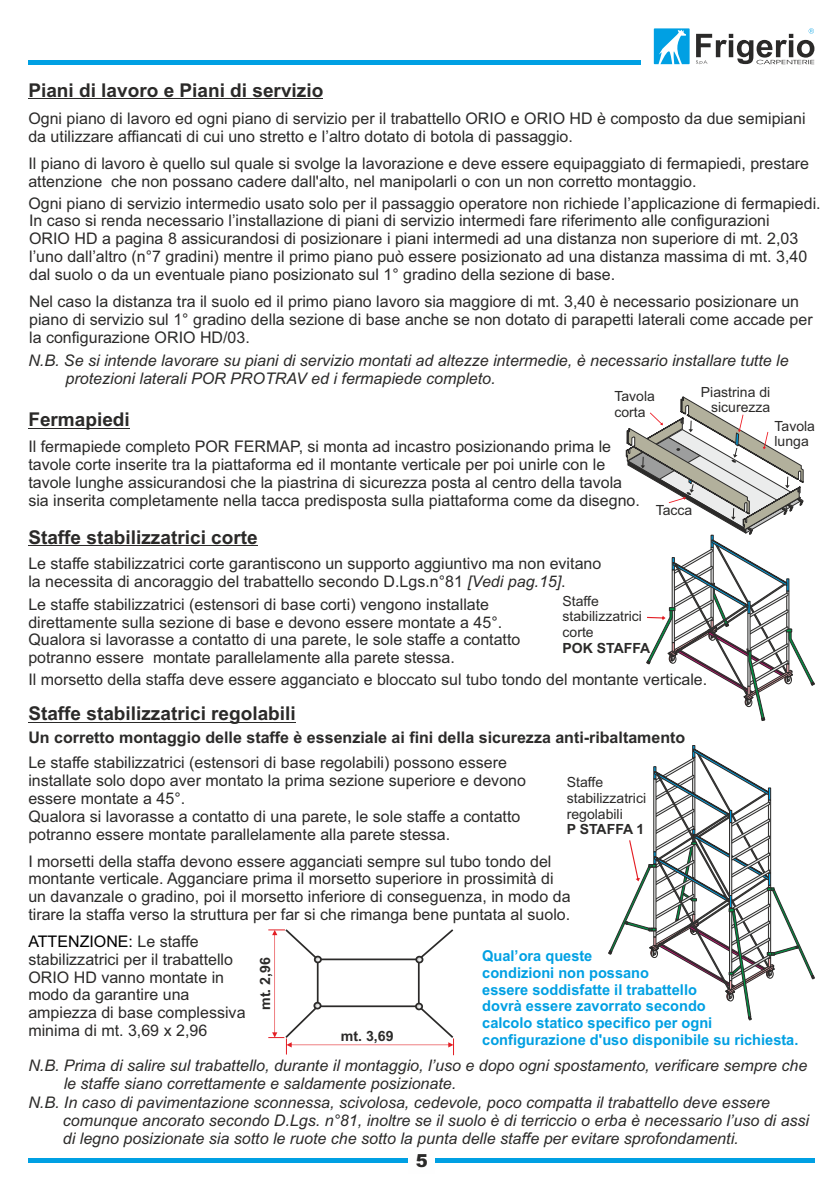
<style>
.page{position:relative;width:840px;height:1191px;background:#fff}
.page>*{position:absolute;margin:0;border:0;box-sizing:border-box;transform-origin:0 0}
.t1{font:700 19px "Arial";color:#2b2a29}
.t2{font:900 18px "Arial";color:#2b2a29}
.t3{font:16px/17.8px "Arial";color:#2b2a29}
.t4{font:italic 16px/17.8px "Arial";color:#2b2a29}
.t5{font:700 16px "Arial";color:#2b2a29}
.t6{font:700 15px/16.8px "Arial";color:#00a0e3}
.t7{font:700 14.2px "Arial";color:#2b2a29}
.t8{font:14px/15.6px "Arial";color:#2b2a29}
.t9{font:700 14px "Arial";color:#2b2a29}
.s1{font-style:italic}
.s2{color:#000}
</style>
<div class="page">
<svg style="left:696px;top:28px;width:118px;height:36px"></svg>
<svg style="left:653px;top:28px;width:36px;height:36px"></svg>
<hr style="left:28px;top:60px;width:612px;height:4px;background:#00a0e3">
<hr style="left:28px;top:1158px;width:786px;height:4px;background:#00a0e3">
<div style="left:408px;top:1147px;width:26px;height:27px;background:#fefefe"></div>
<hr style="left:28px;top:98px;width:295px;height:1px;background:#2b2a29">
<hr style="left:28px;top:428px;width:102px;height:1px;background:#2b2a29">
<hr style="left:28px;top:722px;width:267px;height:1px;background:#2b2a29">
<svg style="left:268px;top:929px;width:186px;height:126px"></svg>
<hr style="left:28px;top:545px;width:229px;height:1px;background:#2b2a29">
<svg style="left:608px;top:745px;width:206px;height:275px"></svg>
<svg style="left:625px;top:396px;width:189px;height:325px"></svg>
<p class="t1" style="left:28px;top:83px;width:296px">Piani di lavoro e Piani di servizio</p>
<p class="t3" style="left:28px;top:111px;width:778px">Ogni piano di lavoro ed ogni piano di servizio per il trabattello ORIO e ORIO HD è composto da due semipiani da utilizzare affiancati di cui uno stretto e l’altro dotato di botola di passaggio.</p>
<p class="t3" style="left:28px;top:156px;width:781px">Il piano di lavoro è quello sul quale si svolge la lavorazione e deve essere equipaggiato di fermapiedi, prestare attenzione che non possano cadere dall'alto, nel manipolarli o con un non corretto montaggio.</p>
<p class="t3" style="left:28px;top:196px;width:793px">Ogni piano di servizio intermedio usato solo per il passaggio operatore non richiede l’applicazione di fermapiedi.</p>
<p class="t3" style="left:29px;top:213px;width:779px">In caso si renda necessario l’installazione di piani di servizio intermedi fare riferimento alle configurazioni ORIO HD a pagina 8 assicurandosi di posizionare i piani intermedi ad una distanza non superiore di mt. 2,03 l’uno dall’altro (n°7 gradini) mentre il primo piano può essere posizionato ad una distanza massima di mt. 3,40 dal suolo o da un eventuale piano posizionato sul 1° gradino della sezione di base.</p>
<p class="t3" style="left:29px;top:294px;width:784px">Nel caso la distanza tra il suolo ed il primo piano lavoro sia maggiore di mt. 3,40 è necessario posizionare un piano di servizio sul 1° gradino della sezione di base anche se non dotato di parapetti laterali come accade per la configurazione ORIO HD/03.</p>
<p class="t4" style="left:66px;top:353px;width:724px;text-indent:-37px">N.B. Se si intende lavorare su piani di servizio montati ad altezze intermedie, è necessario installare tutte le protezioni laterali POR PROTRAV ed i fermapiede completo.</p>
<p class="t8" style="left:700px;top:385px;width:71px;text-align:right">Piastrina di sicurezza</p>
<p class="t8" style="left:614px;top:389px;width:42px">Tavola corta</p>
<p class="t1" style="left:28px;top:412px;width:103px">Fermapiedi</p>
<p class="t8" style="left:774px;top:419px;width:42px">Tavola lunga</p>
<p class="t3" style="left:28px;top:439px;width:612px">Il fermapiede completo POR FERMAP, si monta ad incastro posizionando prima le tavole corte inserite tra la piattaforma ed il montante verticale per poi unirle con le tavole lunghe assicurandosi che la piastrina di sicurezza posta al centro della tavola sia inserita completamente nella tacca predisposta sulla piattaforma come da disegno.</p>
<p class="t8" style="left:655px;top:503px;width:38px">Tacca</p>
<p class="t1" style="left:28px;top:530px;width:231px">Staffe stabilizzatrici corte</p>
<p class="t3" style="left:28px;top:556px;width:574px">Le staffe stabilizzatrici corte garantiscono un supporto aggiuntivo ma non evitano la necessita di ancoraggio del trabattello secondo D.Lgs.n°81 <span class="s1">[Vedi pag.15]</span>.</p>
<p class="t3" style="left:28px;top:596px;width:493px">Le staffe stabilizzatrici (estensori di base corti) vengono installate direttamente sulla sezione di base e devono essere montate a 45°.<br>Qualora si lavorasse a contatto di una parete, le sole staffe a contatto potranno essere montate parallelamente alla parete stessa.</p>
<p class="t8" style="left:562px;top:594px;width:81px">Staffe stabilizzatrici corte</p>
<p class="t9" style="left:562px;top:642px;width:89px">POK STAFFA</p>
<p class="t3" style="left:28px;top:672px;width:680px">Il morsetto della staffa deve essere agganciato e bloccato sul tubo tondo del montante verticale.</p>
<p class="t1" style="left:28px;top:706px;width:269px">Staffe stabilizzatrici regolabili</p>
<p class="t5" style="left:28px;top:731px;width:658px">Un corretto montaggio delle staffe è essenziale ai fini della sicurezza anti-ribaltamento</p>
<p class="t3" style="left:28px;top:755px;width:499px">Le staffe stabilizzatrici (estensori di base regolabili) possono essere installate solo dopo aver montato la prima sezione superiore e devono essere montate a 45°.<br>Qualora si lavorasse a contatto di una parete, le sole staffe a contatto potranno essere montate parallelamente alla parete stessa.</p>
<p class="t3" style="left:28px;top:853px;width:543px">I morsetti della staffa devono essere agganciati sempre sul tubo tondo del montante verticale. Agganciare prima il morsetto superiore in prossimità di un davanzale o gradino, poi il morsetto inferiore di conseguenza, in modo da tirare la staffa verso la struttura per far si che rimanga bene puntata al suolo.</p>
<p class="t8" style="left:566px;top:776px;width:81px">Staffe stabilizzatrici regolabili</p>
<p class="t9" style="left:566px;top:824px;width:79px">P STAFFA 1</p>
<p class="t3" style="left:28px;top:933px;width:218px"><span class="s2">ATTENZIONE:</span> Le staffe stabilizzatrici per il trabattello<br>ORIO HD vanno montate in modo da garantire una ampiezza di base complessiva minima di mt. 3,69 x 2,96</p>
<p class="t7" style="left:260px;top:1010px;width:54px;rotate:-90deg">mt. 2,96</p>
<p class="t7" style="left:340px;top:1030px;width:54px">mt. 3,69</p>
<p class="t6" style="left:482px;top:948px;width:317px">Qual’ora queste<br>condizioni non possano<br>essere soddisfatte il trabattello<br>dovrà essere zavorrato secondo<br>calcolo statico specifico per ogni configurazione d'uso disponibile su richiesta.</p>
<p class="t4" style="left:28px;top:1058px;width:779px">N.B. Prima di salire sul trabattello, durante il montaggio, l’uso e dopo ogni spostamento, verificare sempre che</p>
<p class="t4" style="left:64px;top:1076px;width:394px">le staffe siano correttamente e saldamente posizionate.</p>
<p class="t4" style="left:28px;top:1095px;width:742px">N.B. In caso di pavimentazione sconnessa, scivolosa, cedevole, poco compatta il trabattello deve essere</p>
<p class="t4" style="left:63px;top:1113px;width:747px">comunque ancorato secondo D.Lgs. n°81, inoltre se il suolo è di terriccio o erba è necessario l’uso di assi</p>
<p class="t4" style="left:63px;top:1131px;width:677px">di legno posizionate sia sotto le ruote che sotto la punta delle staffe per evitare sprofondamenti.</p>
<p class="t2" style="left:415px;top:1154px;width:14px">5</p>
</div>
